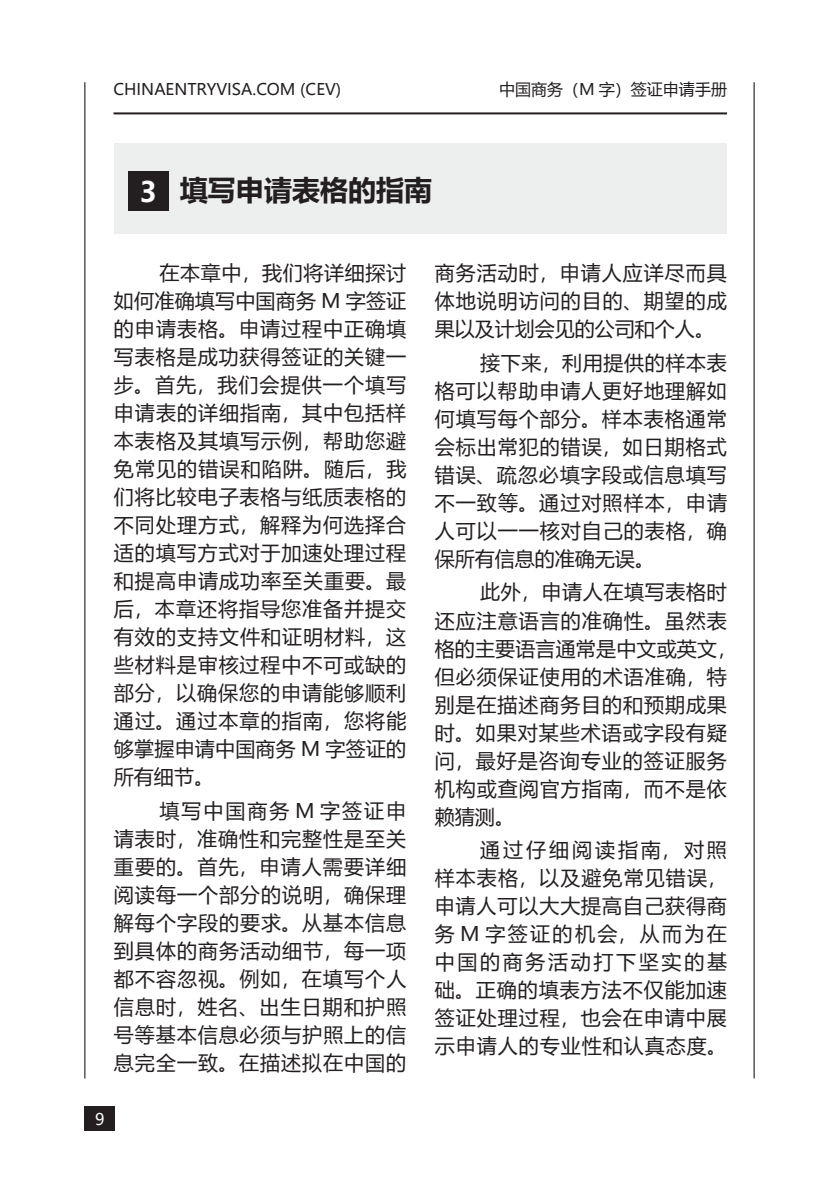
<style>
.page{position:relative;width:840px;height:1191px;background:#fff}
.page>*{position:absolute;margin:0;border:0;box-sizing:border-box;transform-origin:0 0}
.大标题{font:700 28px "Microsoft Ya Hei";color:#231f20}
.t1{font:700 28px "Microsoft Ya Hei";color:#fff}
.内文{font:20px/28px "Microsoft Ya Hei";letter-spacing:.05em;color:#231f20;text-align:justify}
.t2{font:16px "Microsoft Ya Hei";color:#231f20}
.t3{font:16px "Microsoft Ya Hei";color:#fff}
</style>
<div class="page">
<hr style="left:113px;top:112px;width:613px;height:2px;background:#231f20">
<div style="left:114px;top:143px;width:612px;height:91px;background:#edefef"></div>
<div style="left:128px;top:171px;width:40px;height:40px;background:#231f20"></div>
<div style="left:84px;top:1106px;width:31px;height:24px;background:#231f20"></div>
<hr style="left:84px;top:82px;width:1px;height:996px;background:#030303">
<hr style="left:753px;top:82px;width:1px;height:996px;background:#030303">
<p class="t2" style="left:113px;top:78px;width:229px">CHINAENTRYVISA.COM (CEV)</p>
<p class="t2" style="left:499px;top:78px;width:229px">中国商务（M 字）签证申请手册</p>
<p class="t1" style="left:139px;top:172px;width:19px">3</p>
<p class="大标题" style="left:180px;top:171px;width:254px">填写申请表格的指南</p>
<p class="内文" style="left:114px;top:258px;width:294px;text-indent:45px">在本章中，我们将详细探讨如何准确填写中国商务 M 字签证的申请表格。申请过程中正确填写表格是成功获得签证的关键一步。首先，我们会提供一个填写申请表的详细指南，其中包括样本表格及其填写示例，帮助您避免常见的错误和陷阱。随后，我们将比较电子表格与纸质表格的不同处理方式，解释为何选择合适的填写方式对于加速处理过程和提高申请成功率至关重要。最后，本章还将指导您准备并提交有效的支持文件和证明材料，这些材料是审核过程中不可或缺的部分，以确保您的申请能够顺利通过。通过本章的指南，您将能够掌握申请中国商务 M 字签证的所有细节。</p>
<p class="内文" style="left:114px;top:796px;width:294px;text-indent:45px">填写中国商务 M 字签证申请表时，准确性和完整性是至关重要的。首先，申请人需要详细阅读每一个部分的说明，确保理解每个字段的要求。从基本信息到具体的商务活动细节，每一项都不容忽视。例如，在填写个人信息时，姓名、出生日期和护照号等基本信息必须与护照上的信息完全一致。在描述拟在中国的</p>
<p class="t3" style="left:95px;top:1108px;width:11px">9</p>
<p class="内文" style="left:434px;top:258px;width:294px">商务活动时，申请人应详尽而具体地说明访问的目的、期望的成果以及计划会见的公司和个人。</p>
<p class="内文" style="left:434px;top:348px;width:294px;text-indent:45px">接下来，利用提供的样本表格可以帮助申请人更好地理解如何填写每个部分。样本表格通常会标出常犯的错误，如日期格式错误、疏忽必填字段或信息填写不一致等。通过对照样本，申请人可以一一核对自己的表格，确保所有信息的准确无误。</p>
<p class="内文" style="left:434px;top:577px;width:304px;text-align:left;text-indent:45px">此外，申请人在填写表格时还应注意语言的准确性。虽然表格的主要语言通常是中文或英文，但必须保证使用的术语准确，特别是在描述商务目的和预期成果时。如果对某些术语或字段有疑问，最好是咨询专业的签证服务机构或查阅官方指南，而不是依赖猜测。</p>
<p class="内文" style="left:434px;top:835px;width:294px;text-indent:45px">通过仔细阅读指南，对照样本表格，以及避免常见错误，申请人可以大大提高自己获得商务 M 字签证的机会，从而为在中国的商务活动打下坚实的基础。正确的填表方法不仅能加速签证处理过程，也会在申请中展示申请人的专业性和认真态度。</p>
</div>
